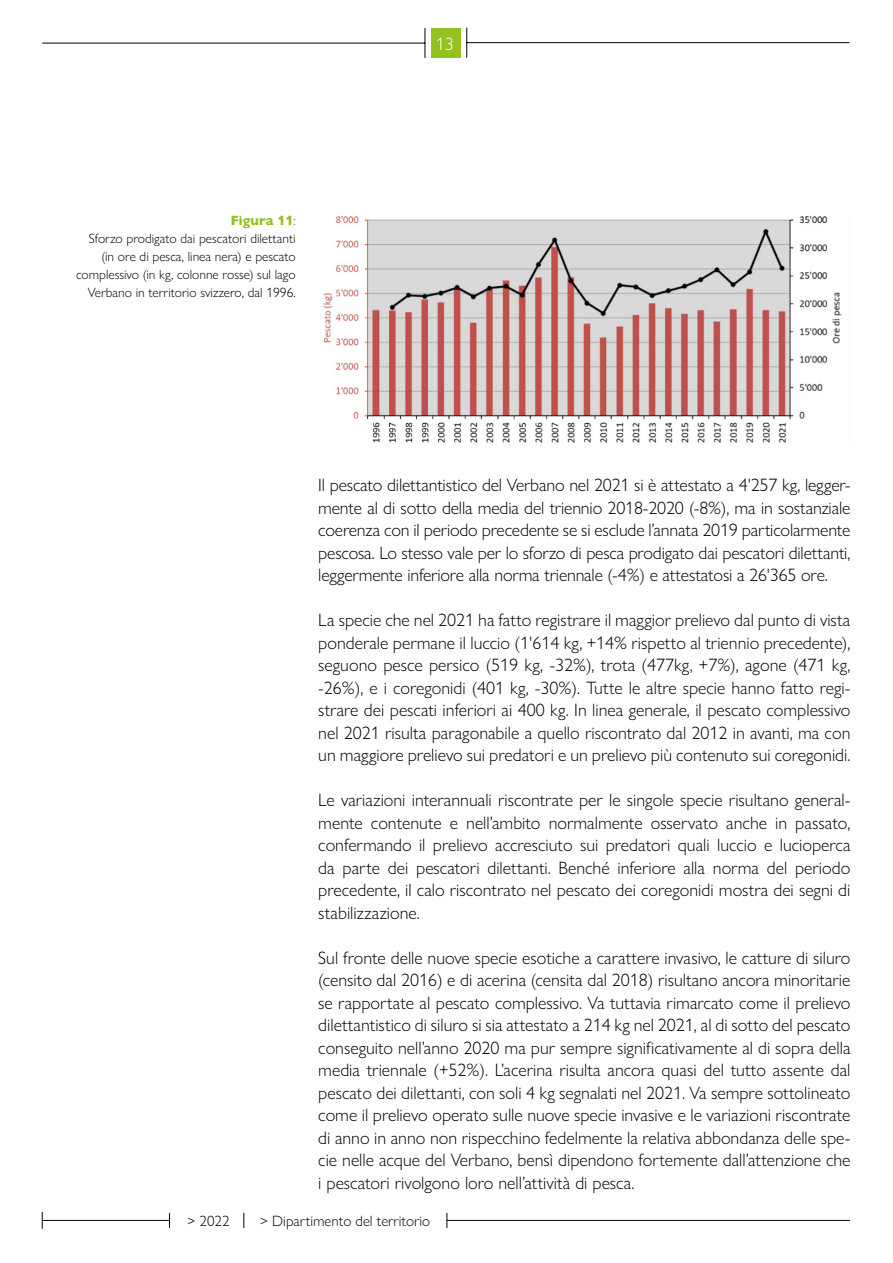
<style>
.page{position:relative;width:893px;height:1263px;background:#fff}
.page>*{position:absolute;margin:0;border:0;box-sizing:border-box;transform-origin:0 0}
.t1{font:300 18px/22.5px "Gill Sans Nova";color:#000;text-align:justify}
.t2{font:300 18px "Gill Sans Nova";color:#fff}
.t3{font:300 15px "Gill Sans Nova";color:#000}
.t4{font:300 13.5px/18px "Gill Sans Nova";color:#000;text-align:right}
.s1{font-weight:800;color:#95c11f}
.s2{color:#575756}
</style>
<div class="page">
<div style="left:431px;top:28px;width:30px;height:29px;background:#95c11f"></div>
<hr style="left:42px;top:43px;width:383px;height:1px;background:#000">
<hr style="left:425px;top:28px;width:1px;height:30px;background:#000">
<hr style="left:467px;top:42px;width:382px;height:1px;background:#000">
<hr style="left:466px;top:28px;width:1px;height:30px;background:#000">
<hr style="left:447px;top:1220px;width:403px;height:1px;background:#000">
<svg style="left:447px;top:1213px;width:1px;height:15px"></svg>
<hr style="left:42px;top:1220px;width:127px;height:1px;background:#000">
<svg style="left:169px;top:1213px;width:1px;height:15px"></svg>
<svg style="left:244px;top:1213px;width:1px;height:15px"></svg>
<svg style="left:42px;top:1212px;width:1px;height:17px"></svg>
<img style="left:323px;top:215px;width:519px;height:228px">
<p class="t4" style="left:76px;top:211px;width:221px"><span class="s1">Figura 11</span><span class="s2">:<br></span>Sforzo prodigato dai pescatori dilettanti (in ore di pesca, linea nera) e pescato complessivo (in kg, colonne rosse) sul lago Verbano in territorio svizzero, dal 1996.</p>
<p class="t2" style="left:436px;top:33px;width:19px">13</p>
<p class="t1" style="left:318px;top:474px;width:534px">Il pescato dilettantistico del Verbano nel 2021 si è attestato a 4'257 kg, legger&shy;mente al di sotto della media del triennio 2018-2020 (-8%), ma in sostanziale coerenza con il periodo precedente se si esclude l’annata 2019 particolarmente pescosa. Lo stesso vale per lo sforzo di pesca prodigato dai pescatori dilettanti, leggermente inferiore alla norma triennale (-4%) e attestatosi a 26'365 ore.</p>
<p class="t1" style="left:318px;top:609px;width:534px">La specie che nel 2021 ha fatto registrare il maggior prelievo dal punto di vista ponderale permane il luccio (1'614 kg, +14% rispetto al triennio precedente), seguono pesce persico (519 kg, -32%), trota (477kg, +7%), agone (471 kg, -26%), e i coregonidi (401 kg, -30%). Tutte le altre specie hanno fatto regi&shy;strare dei pescati inferiori ai 400 kg. In linea generale, il pescato complessivo nel 2021 risulta paragonabile a quello riscontrato dal 2012 in avanti, ma con un maggiore prelievo sui predatori e un prelievo più contenuto sui coregonidi.</p>
<p class="t1" style="left:318px;top:789px;width:534px">Le variazioni interannuali riscontrate per le singole specie risultano general&shy;mente contenute e nell’ambito normalmente osservato anche in passato, confermando il prelievo accresciuto sui predatori quali luccio e lucioperca da parte dei pescatori dilettanti. Benché inferiore alla norma del periodo precedente, il calo riscontrato nel pescato dei coregonidi mostra dei segni di stabilizzazione.</p>
<p class="t1" style="left:318px;top:946px;width:534px">Sul fronte delle nuove specie esotiche a carattere invasivo, le catture di siluro (censito dal 2016) e di acerina (censita dal 2018) risultano ancora minoritarie se rapportate al pescato complessivo. Va tuttavia rimarcato come il prelievo dilettantistico di siluro si sia attestato a 214 kg nel 2021, al di sotto del pescato conseguito nell’anno 2020 ma pur sempre significativamente al di sopra della media triennale (+52%). L’acerina risulta ancora quasi del tutto assente dal pescato dei dilettanti, con soli 4 kg segnalati nel 2021. Va sempre sottolineato come il prelievo operato sulle nuove specie invasive e le variazioni riscontrate di anno in anno non rispecchino fedelmente la relativa abbondanza delle spe&shy;cie nelle acque del Verbano, bensì dipendono fortemente dall’attenzione che i pescatori rivolgono loro nell’attività di pesca.</p>
<p class="t3" style="left:188px;top:1211px;width:43px">&gt; 2022</p>
<p class="t3" style="left:260px;top:1211px;width:171px">&gt; Dipartimento del territorio</p>
</div>
